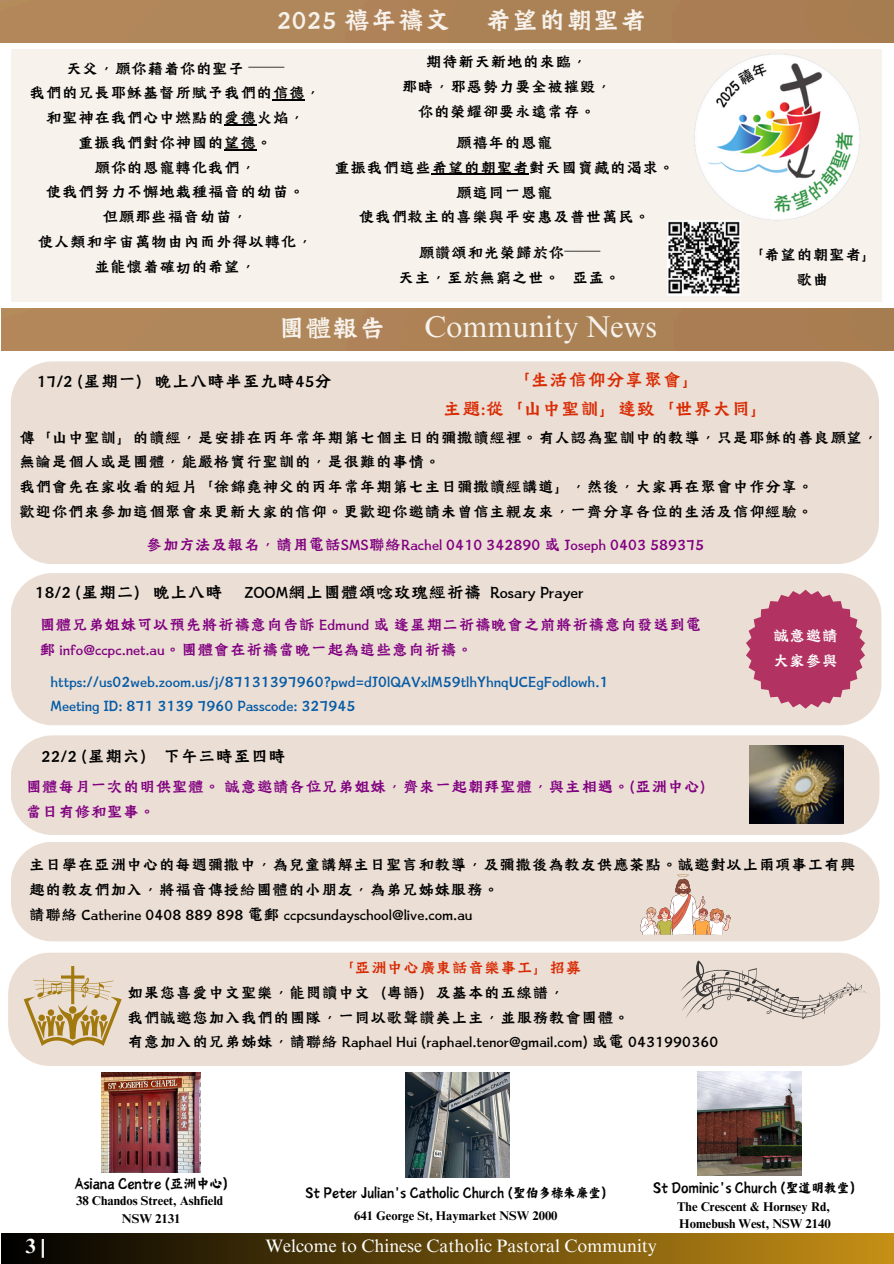
<style>
.page{position:relative;width:894px;height:1264px;background:#fff}
.page>*{position:absolute;margin:0;border:0;box-sizing:border-box;transform-origin:0 0}
.t1{font:30px "Canva Tide Kaplan HK";color:#f7f2ec}
.t2{font:30px "Times NRMT Pro";color:#f7f2ec}
.t3{font:21px/29.1px "Canva Tide Kaplan TC";color:#d92b04;text-align:center}
.t4{font:700 20.4px "Times NRMT Pro";color:#fff}
.t5{font:19.5px "Canva Tide Kaplan TC";color:#000}
.t6{font:18px/24.8px "Canva Tide Kaplan HK";color:#000;text-align:center}
.t7{font:18px/24.8px "Canva Tide Kaplan TC";color:#800080}
.t8{font:18px/24.8px "Canva Tide Kaplan TC";color:#000}
.t9{font:18px/24.8px "Canva Tide Kaplan TC";color:#035aa6}
.t10{font:18px "Times NRMT Pro";color:#fff}
.t11{font:18px/24.8px "Canva Tide Kaplan TC";color:#fff}
.t12{font:14.55px "Canva Yi Cai TC";color:#000}
.t13{font:14.25px "Canva Yi Cai TC";color:#000}
.t14{font:13.95px "Canva Yi Cai TC";color:#000}
.t15{font:700 12.75px "Times NRMT Pro";color:#000}
.t16{font:700 12.6px "Times NRMT Pro";color:#000}
.s1{font-family:"Noto Sans CJ Ksc"}
.s2{color:#d92b04}
</style>
<div class="page">
<div style="left:0;top:0;width:893px;height:43px;background:#af8255"></div>
<div style="left:1px;top:1233px;width:892px;height:30px;background:linear-gradient(to right,#000,#c69016)"></div>
<div style="left:11px;top:573px;width:870px;height:152px;background:#ebded4"></div>
<svg style="left:745px;top:589px;width:119px;height:119px;background:#c16180"></svg>
<div style="left:11px;top:361px;width:867px;height:203px;background:#ebded4"></div>
<div style="left:11px;top:50px;width:870px;height:252px;background:#f7f2ec"></div>
<img style="left:685px;top:49px;width:189px;height:177px">
<div style="left:1px;top:308px;width:892px;height:43px;background:#af8255"></div>
<div style="left:11px;top:735px;width:868px;height:100px;background:#ebded4"></div>
<img style="left:667px;top:220px;width:73px;height:76px">
<div style="left:8px;top:952px;width:871px;height:113px;background:#ebded4"></div>
<svg style="left:680px;top:960px;width:190px;height:63px;background:#d9cdc4"></svg>
<svg style="left:24px;top:966px;width:98px;height:79px;background:#d7c29e"></svg>
<img style="left:102px;top:1072px;width:99px;height:100px">
<img style="left:405px;top:1072px;width:104px;height:105px">
<img style="left:697px;top:1071px;width:104px;height:104px">
<img style="left:749px;top:745px;width:94px;height:78px">
<div style="left:11px;top:842px;width:868px;height:99px;background:#ebded4"></div>
<img style="left:640px;top:874px;width:90px;height:60px">
<hr style="left:272px;top:99px;width:33px;height:2px;background:#000">
<hr style="left:224px;top:124px;width:32px;height:1px;background:#000">
<hr style="left:224px;top:149px;width:32px;height:1px;background:#000">
<hr style="left:431px;top:174px;width:97px;height:1px;background:#000">
<p class="t1" style="left:277px;top:3px;width:371px">2025 禧年禱文 希望的朝聖者</p>
<h1 class="t6" style="left:29px;top:55px;width:293px">天父，願你藉着你的聖子 <span class="s1">──<br></span>我們的兄長耶穌基督所賦予我們的信德，和聖神在我們心中燃點的愛德火焰，<br>重振我們對你神國的望德。<br>願你的恩寵轉化我們，<br>使我們努力不懈地栽種福音的幼苗。<br>但願那些福音幼苗，<br>使人類和宇宙萬物由內而外得以轉化，並能懷着確切的希望，</h1>
<h3 class="t6" style="left:401px;top:49px;width:212px">期待新天新地的來臨，<br>那時，邪惡勢力要全被摧毀，你的榮耀卻要永遠常存。</h3>
<h3 class="t6" style="left:334px;top:129px;width:342px">願禧年的恩寵<br>重振我們這些希望的朝聖者對天國寶藏的渴求。願這同一恩寵<br>使我們救主的喜樂與平安惠及普世萬民。</h3>
<h4 class="t6" style="left:398px;top:239px;width:224px">願讚頌和光榮歸於你<span class="s1">──<br></span>天主，至於無窮之世。 亞孟。</h4>
<h3 class="t1" style="left:278px;top:310px;width:109px">團體報告</h3>
<h4 class="t2" style="left:424px;top:315px;width:234px">Community News</h4>
<h4 class="t6" style="left:747px;top:242px;width:131px">「希望的朝聖者」歌曲</h4>
<h4 class="t3" style="left:442px;top:364px;width:328px">「生活信仰分享聚會」<br>主題:從「山中聖訓」達致「世界大同」</h4>
<h3 class="t8" style="left:19px;top:424px;width:860px">傳「山中聖訓」的讀經，是安排在丙年常年期第七個主日的彌撒讀經裡。有人認為聖訓中的教導，只是耶穌的善良願望，無論是個人或是團體，能嚴格實行聖訓的，是很難的事情。<br>我們會先在家收看的短片「徐錦堯神父的丙年常年期第七主日彌撒讀經講道」，然後，大家再在聚會中作分享。<br>歡迎你們來參加這個聚會來更新大家的信仰。更歡迎你邀請未曾信主親友來，一齊分享各位的生活及信仰經驗。</h3>
<h4 class="t7" style="left:146px;top:532px;width:559px">參加方法及報名，請用電話SMS聯絡Rachel 0410 342890 或 Joseph 0403 589375</h4>
<h1 class="t5" style="left:37px;top:370px;width:297px">17/2 (星期一) 晚上八時半至九時45分</h1>
<h4 class="t5" style="left:35px;top:580px;width:550px">18/2 (星期二) 晚上八時 ZOOM網上團體頌唸玫瑰經祈禱 Rosary Prayer</h4>
<h4 class="t7" style="left:39px;top:611px;width:663px">團體兄弟姐妹可以預先將祈禱意向告訴 Edmund 或逢星期二祈禱晚會之前將祈禱意向發送到電郵 info@ccpc.net.au。團體會在祈禱當晚一起為這些意向祈禱。</h4>
<p class="t9" style="left:51px;top:668px;width:559px">https://us02web.zoom.us/j/87131397960?pwd=dJ0lQAVxlM59tlhYhnqUCEgFodlowh.1<br>Meeting ID: 871 3139 7960 Passcode: 327945</p>
<p class="t11" style="left:772px;top:623px;width:66px">誠意邀請大家參與</p>
<p class="t5" style="left:41px;top:745px;width:246px">22/2 (星期六) 下午三時至四時</p>
<p class="t7" style="left:26px;top:773px;width:681px">團體每月一次的明供聖體。誠意邀請各位兄弟姐妹，齊來一起朝拜聖體，與主相遇。(亞洲中心)當日有修和聖事。</p>
<p class="t6" style="left:29px;top:851px;width:828px;text-align:left">主日學在亞洲中心的每週彌撒中，為兒童講解主日聖言和教導，及彌撒後為教友供應茶點。誠邀對以上兩項事工有興趣的教友們加入，將福音傳授給團體的小朋友，為弟兄姊妹服務。<br>請聯絡 Catherine 0408 889 898 電郵 ccpcsundayschool@live.com.au</p>
<h4 class="t6" style="left:127px;top:954px;width:592px;text-align:left;text-indent:211px"><span class="s2">「亞洲中心廣東話音樂事工」招募<br></span>如果您喜愛中文聖樂，能閱讀中文（粵語）及基本的五線譜，<br>我們誠邀您加入我們的團隊，一同以歌聲讚美上主，並服務教會團體。<br>有意加入的兄弟姊妹，請聯絡 Raphael Hui (raphael.tenor@gmail.com) 或電 0431990360</h4>
<p class="t12" style="left:74px;top:1175px;width:155px">Asiana Centre (亞洲中心)</p>
<h4 class="t15" style="left:76px;top:1195px;width:149px">38 Chandos Street, Ashfield</h4>
<p class="t15" style="left:122px;top:1213px;width:60px">NSW 2131</p>
<p class="t14" style="left:305px;top:1185px;width:302px">St Peter Julian's Catholic Church (聖伯多祿朱廉堂)</p>
<h4 class="t16" style="left:354px;top:1210px;width:205px">641 George St, Haymarket NSW 2000</h4>
<p class="t13" style="left:653px;top:1180px;width:203px">St Dominic's Church (聖道明教堂)</p>
<p class="t15" style="left:677px;top:1202px;width:154px">The Crescent &amp; Hornsey Rd,</p>
<h5 class="t15" style="left:679px;top:1219px;width:153px">Homebush West, NSW 2140</h5>
<h4 class="t4" style="left:26px;top:1238px;width:21px">3|</h4>
<h4 class="t10" style="left:265px;top:1238px;width:393px">Welcome to Chinese Catholic Pastoral Community</h4>
</div>
